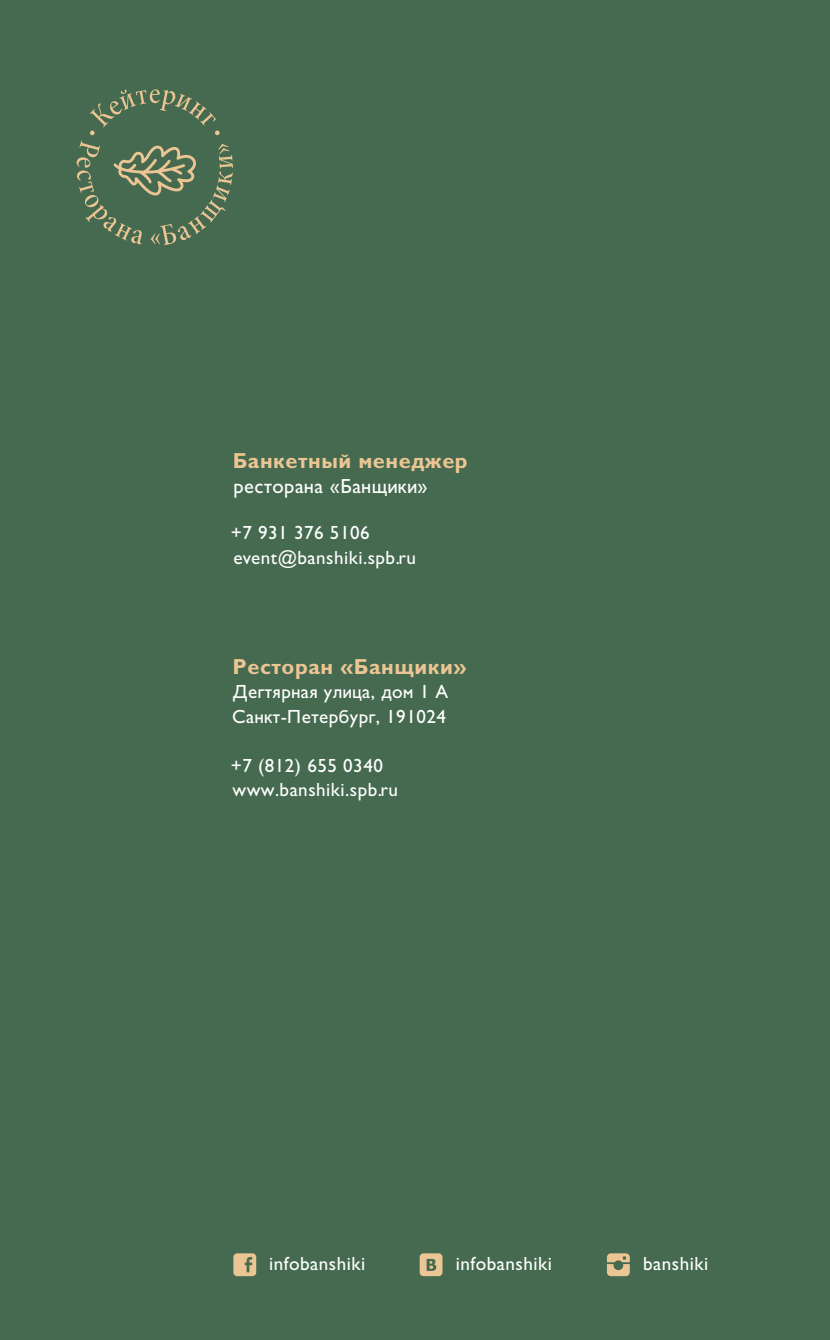
<style>
.page{position:relative;width:830px;height:1340px;background:#fff}
.page>*{position:absolute;margin:0;border:0;box-sizing:border-box;transform-origin:0 0}
.t1{font:700 21.82px "Gals C";letter-spacing:.025em;color:#ebc593}
.t2{font:20.47px "Gals C";letter-spacing:.025em;color:#fff}
.t3{font:19.12px/24.5px "Gals C";letter-spacing:.025em;color:#fff}
</style>
<div class="page">
<div style="left:0;top:0;width:829px;height:1339px;background:#456a4f"></div>
<svg style="left:76px;top:89px;width:157px;height:156px"></svg>
<svg style="left:233px;top:1253px;width:23px;height:23px"></svg>
<svg style="left:419px;top:1253px;width:23px;height:23px"></svg>
<svg style="left:607px;top:1253px;width:22px;height:23px"></svg>
<p class="t1" style="left:232px;top:449px;width:236px">Банкетный менеджер</p>
<p class="t2" style="left:233px;top:475px;width:195px">ресторана «Банщики»</p>
<p class="t3" style="left:230px;top:521px;width:187px">+7 931 376 5106 event@banshiki.spb.ru</p>
<p class="t1" style="left:232px;top:654px;width:235px">Ресторан «Банщики»</p>
<p class="t3" style="left:232px;top:680px;width:217px">Дегтярная улица, дом 1 А<br>Санкт-Петербург, 191024</p>
<p class="t3" style="left:230px;top:753px;width:169px">+7 (812) 655 0340 www.banshiki.spb.ru</p>
<p class="t3" style="left:269px;top:1252px;width:97px">infobanshiki</p>
<p class="t3" style="left:455px;top:1252px;width:97px">infobanshiki</p>
<p class="t3" style="left:643px;top:1252px;width:66px">banshiki</p>
</div>
